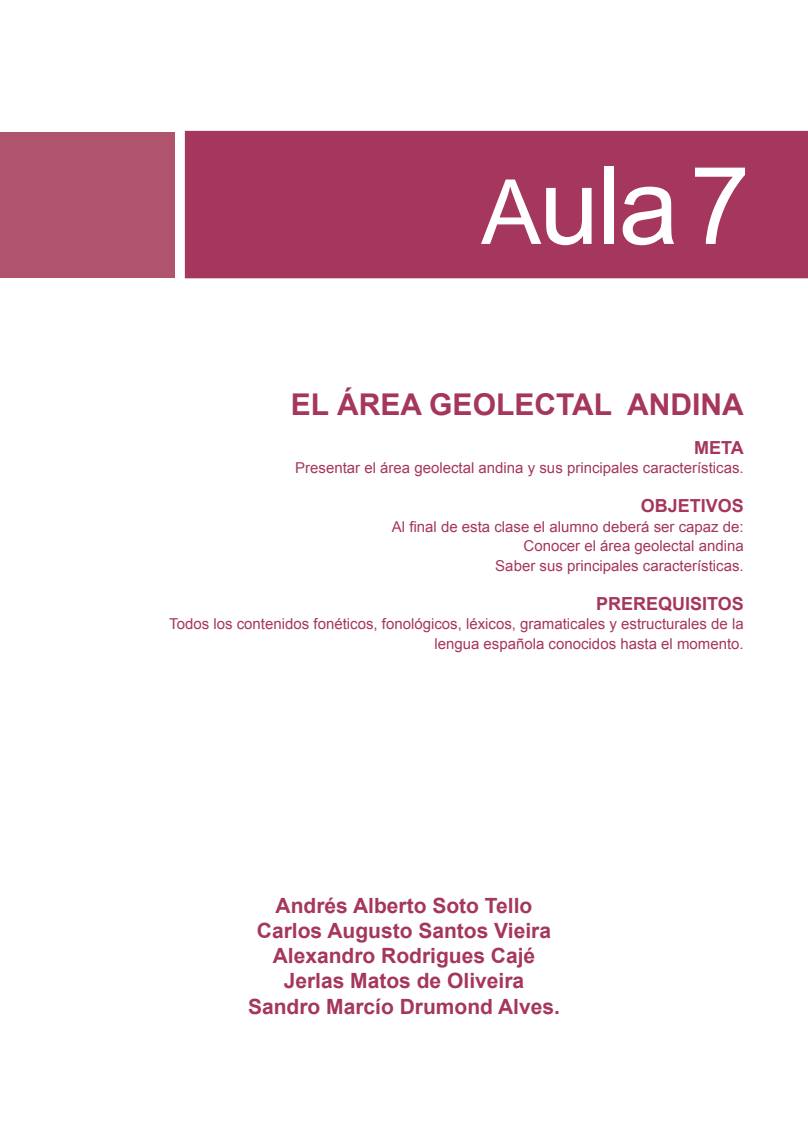
<style>
.page{position:relative;width:808px;height:1127px;background:#fff}
.page>*{position:absolute;margin:0;border:0;box-sizing:border-box;transform-origin:0 0}
.t1{font:108px "Arial";color:#fff}
.A_-_Titulo__de_metas{font:700 30px "Arial";color:#a5365d}
.A_-_Caixa_Enfase{font:700 21px "Arial";color:#a5365d}
.A_-_Titulo__de_metas-2{font:700 18px "Arial";color:#a5365d}
.A_-_Meta_Objetivos_R{font:15px/19.5px "Arial";color:#a5365d;text-align:right}
.s1{font-size:90px}
</style>
<div class="page">
<div style="left:186px;top:132px;width:622px;height:146px;background:#a5365d"></div>
<div style="left:185px;top:131px;width:623px;height:147px;border:2px solid #a5365d"></div>
<div style="left:1px;top:132px;width:174px;height:146px;background:#af546c"></div>
<p class="t1" style="left:481px;top:135px;width:270px"><span class="s1">A</span>ula7</p>
<p class="A_-_Titulo__de_metas" style="left:291px;top:384px;width:454px">EL ÁREA GEOLECTAL ANDINA</p>
<p class="A_-_Titulo__de_metas-2" style="left:694px;top:435px;width:51px">META</p>
<p class="A_-_Meta_Objetivos_R" style="left:295px;top:458px;width:450px">Presentar el área geolectal andina y sus principales características.</p>
<p class="A_-_Titulo__de_metas-2" style="left:641px;top:494px;width:105px">OBJETIVOS</p>
<p class="A_-_Meta_Objetivos_R" style="left:392px;top:517px;width:353px">Al final de esta clase el alumno deberá ser capaz de:</p>
<p class="A_-_Meta_Objetivos_R" style="left:524px;top:536px;width:222px">Conocer el área geolectal andina</p>
<p class="A_-_Meta_Objetivos_R" style="left:495px;top:556px;width:250px">Saber sus principales características.</p>
<p class="A_-_Titulo__de_metas-2" style="left:596px;top:591px;width:149px">PREREQUISITOS</p>
<p class="A_-_Meta_Objetivos_R" style="left:169px;top:614px;width:576px">Todos los contenidos fonéticos, fonológicos, léxicos, gramaticales y estructurales de la lengua española conocidos hasta el momento.</p>
<p class="A_-_Caixa_Enfase" style="left:276px;top:891px;width:258px">Andrés Alberto Soto Tello</p>
<p class="A_-_Caixa_Enfase" style="left:257px;top:916px;width:296px">Carlos Augusto Santos Vieira</p>
<p class="A_-_Caixa_Enfase" style="left:273px;top:942px;width:264px">Alexandro Rodrigues Cajé</p>
<p class="A_-_Caixa_Enfase" style="left:284px;top:967px;width:242px">Jerlas Matos de Oliveira</p>
<p class="A_-_Caixa_Enfase" style="left:248px;top:992px;width:313px">Sandro Marcío Drumond Alves.</p>
</div>
